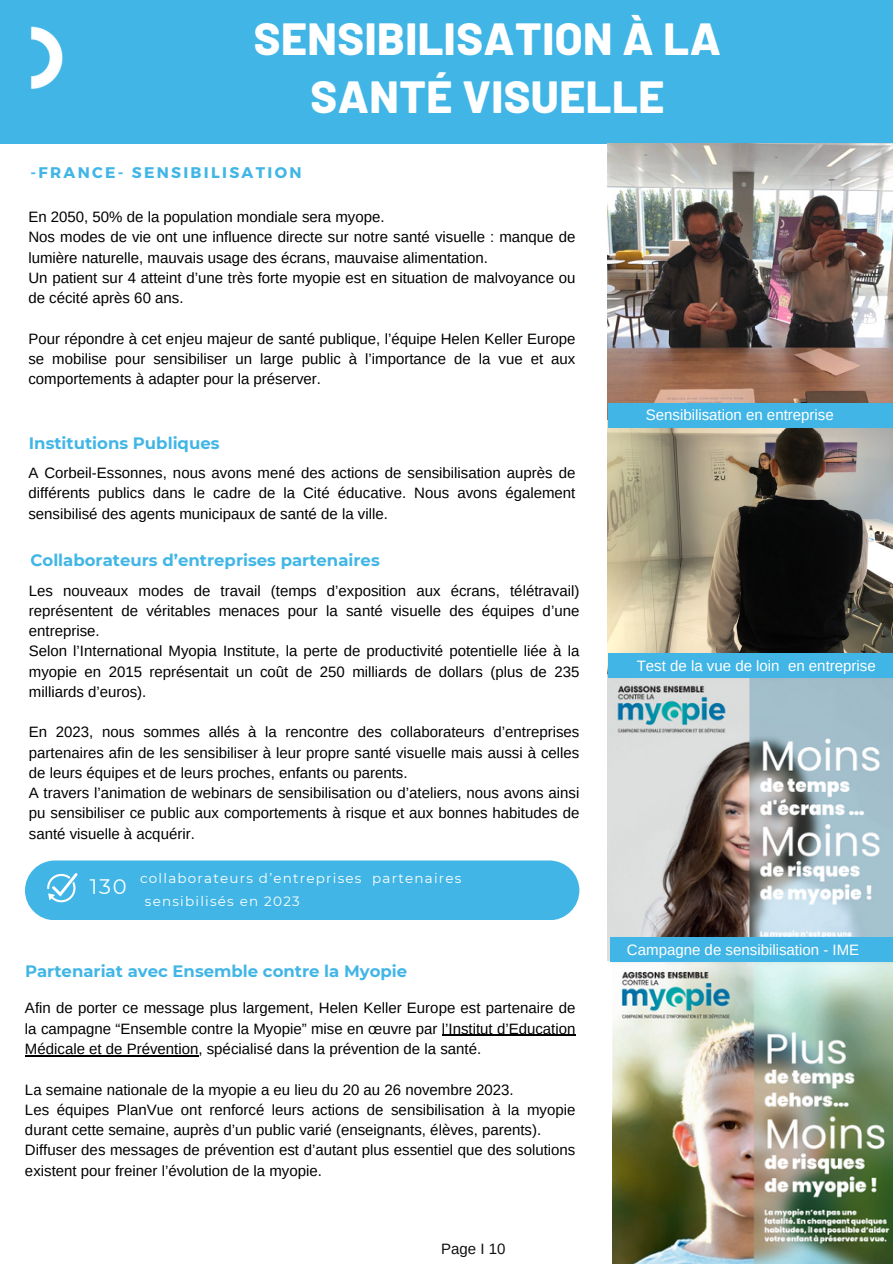
<style>
.page{position:relative;width:893px;height:1264px;background:#fff}
.page>*{position:absolute;margin:0;border:0;box-sizing:border-box;transform-origin:0 0}
.t1{font:800 45px/57.3px "Barlow";letter-spacing:.01em;color:#fff;text-align:center}
.t2{font:21px "Montserrat";color:#fff}
.t3{font:700 16.5px "Montserrat";color:#41b6e6}
.t4{font:700 15.45px "Montserrat";letter-spacing:.15em;color:#41b6e6}
.t5{font:15px/20.2px "Arimo";color:#000}
.t6{font:15px "Arimo";color:#fff}
.t7{font:15px "Arimo";color:#11100e}
.t8{font:13.5px "Montserrat";letter-spacing:.09em;color:#fff}
</style>
<div class="page">
<div style="left:0;top:0;width:892px;height:144px;background:#41b6e6"></div>
<img style="left:31px;top:26px;width:32px;height:63px">
<div style="left:25px;top:860px;width:554px;height:60px;background:#41b6e6;border-radius:30px"></div>
<img style="left:607px;top:427px;width:285px;height:226px">
<img style="left:607px;top:143px;width:285px;height:260px">
<img style="left:607px;top:678px;width:285px;height:282px">
<img style="left:612px;top:962px;width:280px;height:301px">
<svg style="left:47px;top:873px;width:30px;height:29px"></svg>
<div style="left:607px;top:403px;width:285px;height:24px;background:#41b6e6"></div>
<div style="left:607px;top:653px;width:285px;height:25px;background:#41b6e6"></div>
<div style="left:610px;top:937px;width:282px;height:25px;background:#41b6e6"></div>
<hr style="left:442px;top:1034px;width:133px;height:1px;background:#000">
<hr style="left:25px;top:1055px;width:173px;height:1px;background:#000">
<h5 class="t1" style="left:254px;top:9px;width:468px">SENSIBILISATION À LA<br>SANTÉ VISUELLE</h5>
<h4 class="t4" style="left:30px;top:163px;width:272px">-FRANCE- SENSIBILISATION</h4>
<h1 class="t5" style="left:28px;top:207px;width:548px">En 2050, 50% de la population mondiale sera myope.<br>Nos modes de vie ont une influence directe sur notre santé visuelle : manque de lumière naturelle, mauvais usage des écrans, mauvaise alimentation.<br>Un patient sur 4 atteint d’une très forte myopie est en situation de malvoyance ou de cécité après 60 ans.</h1>
<h3 class="t5" style="left:28px;top:328px;width:548px;text-align:justify">Pour répondre à cet enjeu majeur de santé publique, l’équipe Helen Keller Europe se mobilise pour sensibiliser un large public à l’importance de la vue et aux comportements à adapter pour la préserver.</h3>
<h5 class="t3" style="left:29px;top:432px;width:192px">Institutions Publiques</h5>
<p class="t5" style="left:28px;top:463px;width:548px;text-align:justify">A Corbeil-Essonnes, nous avons mené des actions de sensibilisation auprès de différents publics dans le cadre de la Cité éducative. Nous avons également sensibilisé des agents municipaux de santé de la ville.</p>
<h5 class="t3" style="left:30px;top:550px;width:351px">Collaborateurs d’entreprises partenaires</h5>
<h2 class="t5" style="left:29px;top:580px;width:552px">Les nouveaux modes de travail (temps d’exposition aux écrans, télétravail) représentent de véritables menaces pour la santé visuelle des équipes d’une entreprise.<br>Selon l’International Myopia Institute, la perte de productivité potentielle liée à la myopie en 2015 représentait un coût de 250 milliards de dollars (plus de 235 milliards d’euros).</h2>
<p class="t5" style="left:29px;top:722px;width:552px">En 2023, nous sommes allés à la rencontre des collaborateurs d’entreprises partenaires afin de les sensibiliser à leur propre santé visuelle mais aussi à celles de leurs équipes et de leurs proches, enfants ou parents.<br>A travers l’animation de webinars de sensibilisation ou d’ateliers, nous avons ainsi pu sensibiliser ce public aux comportements à risque et aux bonnes habitudes de santé visuelle à acquérir.</p>
<h5 class="t2" style="left:90px;top:874px;width:39px">130</h5>
<p class="t8" style="left:140px;top:870px;width:323px">collaborateurs d’entreprises partenaires</p>
<h4 class="t8" style="left:145px;top:892px;width:156px">sensibilisés en 2023</h4>
<h5 class="t3" style="left:25px;top:961px;width:383px">Partenariat avec Ensemble contre la Myopie</h5>
<h5 class="t5" style="left:25px;top:998px;width:552px;text-align:justify">Afin de porter ce message plus largement, Helen Keller Europe est partenaire de la campagne “Ensemble contre la Myopie” mise en œuvre par l’Institut d’Education Médicale et de Prévention, spécialisé dans la prévention de la santé.</h5>
<h5 class="t5" style="left:25px;top:1079px;width:552px">La semaine nationale de la myopie a eu lieu du 20 au 26 novembre 2023.<br>Les équipes PlanVue ont renforcé leurs actions de sensibilisation à la myopie durant cette semaine, auprès d’un public varié (enseignants, élèves, parents).<br>Diffuser des messages de prévention est d’autant plus essentiel que des solutions existent pour freiner l’évolution de la myopie.</h5>
<p class="t7" style="left:441px;top:1239px;width:66px">Page I 10</p>
<p class="t6" style="left:645px;top:406px;width:189px">Sensibilisation en entreprise</p>
<p class="t6" style="left:636px;top:657px;width:240px">Test de la vue de loin en entreprise</p>
<h4 class="t6" style="left:627px;top:941px;width:234px">Campagne de sensibilisation - IME</h4>
</div>
